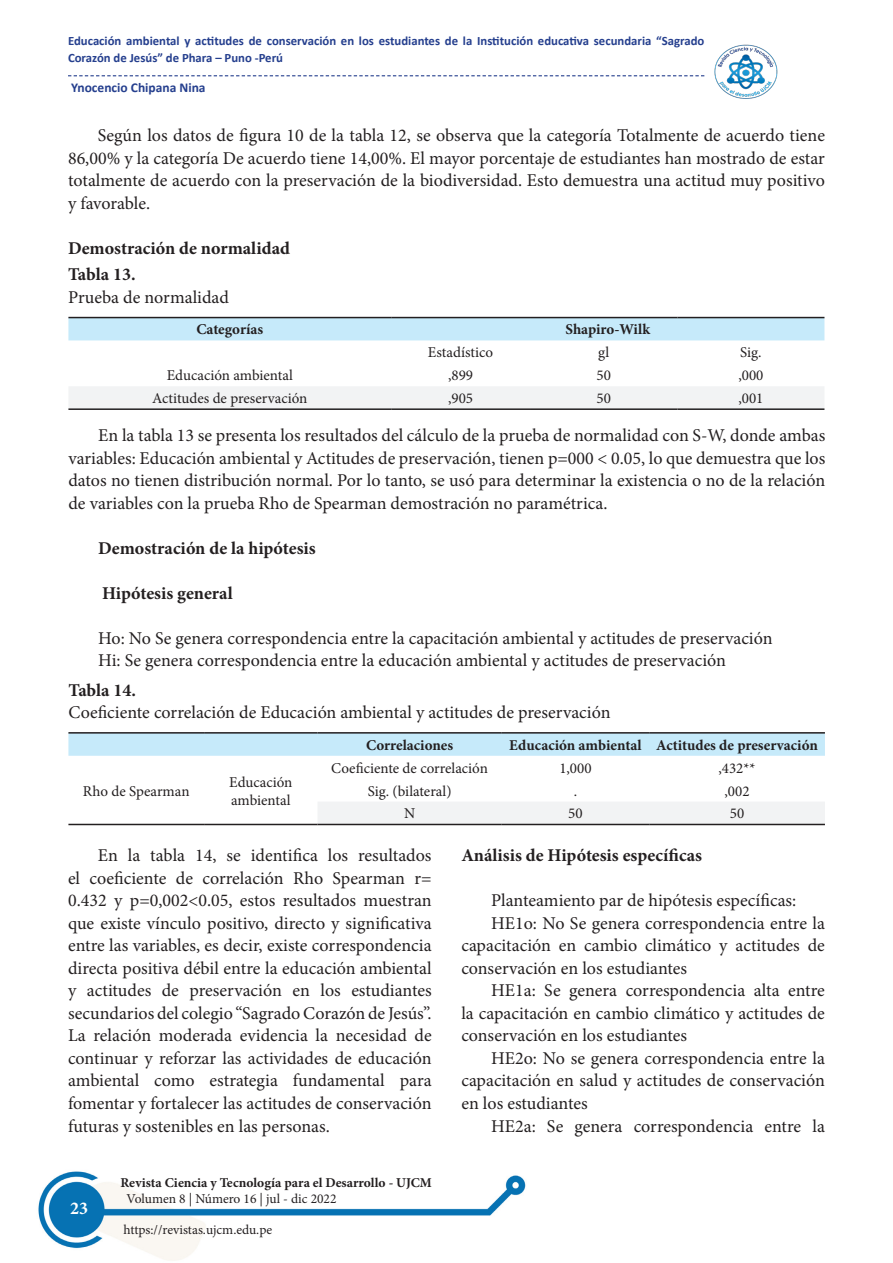
<style>
.page{position:relative;width:893px;height:1263px;background:#fff}
.page>*{position:absolute;margin:0;border:0;box-sizing:border-box;transform-origin:0 0}
.t1{font:18px/22.5px "Minion Pro";color:#231f20;text-align:justify}
.t2{font:700 18px "Minion Pro";color:#231f20}
.t3{font:700 18px "Minion Pro";color:#fff}
.t4{font:15px "Minion Pro";color:#231f20}
.t5{font:700 15px "Minion Pro";color:#231f20}
.t6{font:13.5px "Minion Pro";color:#231f20}
.t7{font:700 13.5px "Minion Pro";color:#231f20}
.t8{font:700 13.5px "Calibri";color:#253f8e}
.t9{font:700 12.75px/16.5px "Calibri";color:#253f8e}
</style>
<div class="page">
<img style="left:38px;top:75px;width:787px;height:1186px">
<svg style="left:68px;top:75px;width:636px;height:1px"></svg>
<img style="left:713px;top:44px;width:65px;height:57px">
<div style="left:68px;top:318px;width:756px;height:22px;background:#c6eafa"></div>
<div style="left:68px;top:386px;width:756px;height:22px;background:#f2f3f4"></div>
<hr style="left:68px;top:317px;width:323px;height:1px;background:#231f20">
<hr style="left:391px;top:317px;width:139px;height:1px;background:#231f20">
<hr style="left:530px;top:317px;width:147px;height:1px;background:#231f20">
<hr style="left:677px;top:317px;width:147px;height:1px;background:#231f20">
<hr style="left:68px;top:408px;width:323px;height:2px;background:#231f20">
<hr style="left:391px;top:408px;width:139px;height:2px;background:#231f20">
<hr style="left:530px;top:408px;width:147px;height:2px;background:#231f20">
<hr style="left:677px;top:408px;width:147px;height:2px;background:#231f20">
<div style="left:68px;top:734px;width:757px;height:22px;background:#c6eafa"></div>
<div style="left:317px;top:801px;width:508px;height:23px;background:#f2f3f4"></div>
<hr style="left:68px;top:732px;width:136px;height:2px;background:#231f20">
<hr style="left:204px;top:732px;width:113px;height:2px;background:#231f20">
<hr style="left:317px;top:732px;width:185px;height:2px;background:#231f20">
<hr style="left:502px;top:732px;width:147px;height:2px;background:#231f20">
<hr style="left:649px;top:732px;width:176px;height:2px;background:#231f20">
<hr style="left:68px;top:824px;width:136px;height:1px;background:#231f20">
<hr style="left:204px;top:824px;width:113px;height:1px;background:#231f20">
<hr style="left:317px;top:824px;width:185px;height:1px;background:#231f20">
<hr style="left:502px;top:824px;width:147px;height:1px;background:#231f20">
<hr style="left:649px;top:824px;width:176px;height:1px;background:#231f20">
<p class="t9" style="left:68px;top:33px;width:638px">Educación ambiental y actitudes de conservación en los estudiantes de la Institución educativa secundaria “Sagrado<br>Corazón de Jesús” de Phara – Puno -Perú</p>
<p class="t8" style="left:71px;top:78px;width:136px">Ynocencio Chipana Nina</p>
<p class="t1" style="left:68px;top:124px;width:758px;text-indent:30px">Según los datos de figura 10 de la tabla 12, se observa que la categoría Totalmente de acuerdo tiene 86,00% y la categoría De acuerdo tiene 14,00%. El mayor porcentaje de estudiantes han mostrado de estar totalmente de acuerdo con la preservación de la biodiversidad. Esto demuestra una actitud muy positivo y favorable.</p>
<p class="t2" style="left:68px;top:235px;width:223px">Demostración de normalidad</p>
<p class="t2" style="left:68px;top:262px;width:69px">Tabla 13.</p>
<p class="t1" style="left:68px;top:286px;width:162px">Prueba de normalidad</p>
<p class="t5" style="left:196px;top:319px;width:68px">Categorías</p>
<p class="t5" style="left:565px;top:319px;width:86px">Shapiro-Wilk</p>
<p class="t4" style="left:428px;top:342px;width:67px">Estadístico</p>
<p class="t4" style="left:598px;top:342px;width:12px">gl</p>
<p class="t4" style="left:740px;top:342px;width:23px">Sig.</p>
<p class="t4" style="left:167px;top:365px;width:128px">Educación ambiental</p>
<p class="t4" style="left:448px;top:365px;width:27px">,899</p>
<p class="t4" style="left:596px;top:365px;width:16px">50</p>
<p class="t4" style="left:738px;top:365px;width:27px">,000</p>
<p class="t4" style="left:152px;top:388px;width:157px">Actitudes de preservación</p>
<p class="t4" style="left:448px;top:388px;width:27px">,905</p>
<p class="t4" style="left:596px;top:388px;width:16px">50</p>
<p class="t4" style="left:738px;top:388px;width:27px">,001</p>
<p class="t1" style="left:68px;top:424px;width:758px;text-indent:30px">En la tabla 13 se presenta los resultados del cálculo de la prueba de normalidad con S-W, donde ambas variables: Educación ambiental y Actitudes de preservación, tienen p=000 &lt; 0.05, lo que demuestra que los datos no tienen distribución normal. Por lo tanto, se usó para determinar la existencia o no de la relación de variables con la prueba Rho de Spearman demostración no paramétrica.</p>
<p class="t2" style="left:98px;top:535px;width:219px">Demostración de la hipótesis</p>
<p class="t2" style="left:102px;top:580px;width:132px">Hipótesis general</p>
<p class="t1" style="left:98px;top:627px;width:676px">Ho: No Se genera correspondencia entre la capacitación ambiental y actitudes de preservación</p>
<p class="t1" style="left:98px;top:649px;width:629px">Hi: Se genera correspondencia entre la educación ambiental y actitudes de preservación</p>
<p class="t2" style="left:68px;top:677px;width:69px">Tabla 14.</p>
<p class="t1" style="left:68px;top:701px;width:544px">Coeficiente correlación de Educación ambiental y actitudes de preservación</p>
<p class="t5" style="left:366px;top:734px;width:89px">Correlaciones</p>
<p class="t5" style="left:509px;top:734px;width:134px">Educación ambiental</p>
<p class="t5" style="left:656px;top:734px;width:163px">Actitudes de preservación</p>
<p class="t4" style="left:83px;top:781px;width:108px">Rho de Spearman</p>
<p class="t4" style="left:331px;top:758px;width:158px">Coeficiente de correlación</p>
<p class="t4" style="left:559px;top:758px;width:34px">1,000</p>
<p class="t4" style="left:718px;top:758px;width:39px">,432**</p>
<p class="t4" style="left:368px;top:781px;width:85px">Sig. (bilateral)</p>
<p class="t4" style="left:574px;top:781px;width:5px">.</p>
<p class="t4" style="left:724px;top:781px;width:27px">,002</p>
<p class="t4" style="left:404px;top:804px;width:13px">N</p>
<p class="t4" style="left:568px;top:804px;width:16px">50</p>
<p class="t4" style="left:730px;top:804px;width:16px">50</p>
<p class="t1" style="left:68px;top:844px;width:365px;text-indent:30px">En la tabla 14, se identifica los resultados el coeficiente de correlación Rho Spearman r= 0.432 y p=0,002&lt;0.05, estos resultados muestran que existe vínculo positivo, directo y significativa entre las variables, es decir, existe correspondencia directa positiva débil entre la educación ambiental y actitudes de preservación en los estudiantes secundarios del colegio “Sagrado Corazón de Jesús”.<br>La relación moderada evidencia la necesidad de continuar y reforzar las actividades de educación ambiental como estrategia fundamental para fomentar y fortalecer las actitudes de conservación futuras y sostenibles en las personas.</p>
<p class="t2" style="left:461px;top:843px;width:242px">Análisis de Hipótesis específicas</p>
<p class="t4" style="left:229px;top:772px;width:65px">Educación</p>
<p class="t4" style="left:231px;top:790px;width:61px">ambiental</p>
<p class="t1" style="left:491px;top:889px;width:307px">Planteamiento par de hipótesis específicas:</p>
<p class="t1" style="left:461px;top:912px;width:365px;text-indent:30px">HE1o: No Se genera correspondencia entre la capacitación en cambio climático y actitudes de conservación en los estudiantes</p>
<p class="t1" style="left:461px;top:979px;width:365px;text-indent:30px">HE1a: Se genera correspondencia alta entre la capacitación en cambio climático y actitudes de conservación en los estudiantes</p>
<p class="t1" style="left:461px;top:1047px;width:365px;text-indent:30px">HE2o: No se genera correspondencia entre la capacitación en salud y actitudes de conservación en los estudiantes</p>
<p class="t1" style="left:491px;top:1114px;width:335px">HE2a: Se genera correspondencia entre la</p>
<p class="t3" style="left:70px;top:1196px;width:19px">23</p>
<p class="t7" style="left:120px;top:1173px;width:313px">Revista Ciencia y Tecnología para el Desarrollo - UJCM</p>
<p class="t6" style="left:127px;top:1189px;width:211px">Volumen 8 | Número 16 | jul - dic 2022</p>
<p class="t6" style="left:124px;top:1220px;width:150px">https://revistas.ujcm.edu.pe</p>
</div>
